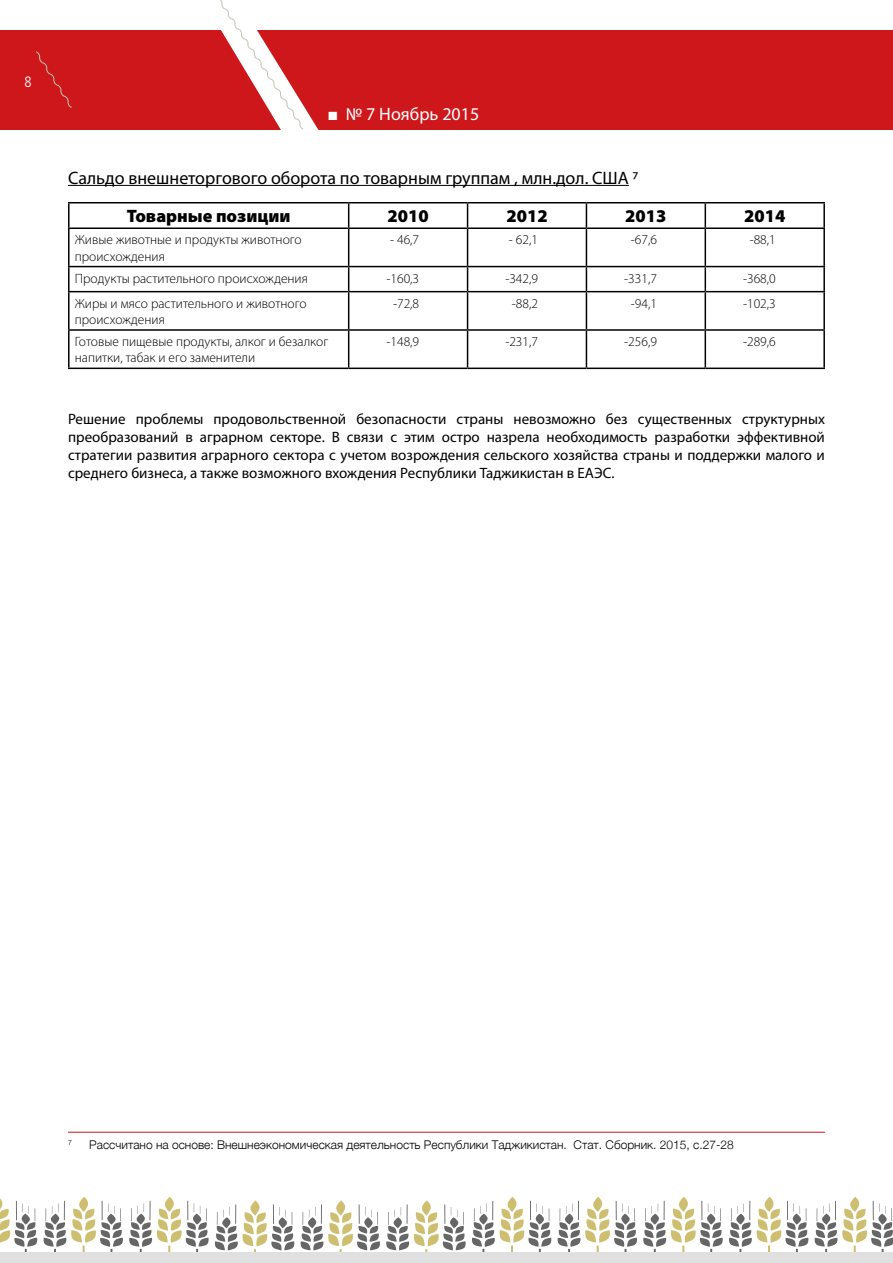
<style>
.page{position:relative;width:893px;height:1263px;background:#fff}
.page>*{position:absolute;margin:0;border:0;box-sizing:border-box;transform-origin:0 0}
.t1{font:18px "Myriad Pro";color:#000}
.t2{font:900 18px "Myriad Pro";color:#000}
.t3{font:18px "Myriad Pro";color:#fff}
.t4{font:15px/18px "Myriad Pro";color:#000;text-align:justify}
.t5{font:300 condensed 15px "Frutiger LT Std";color:#fff}
.t6{font:300 13.5px/16.2px "Myriad Pro";color:#000}
.t7{font:300 12px "Helvetica Neue";color:#000}
.t8{font:300 7.05px "Helvetica Neue";color:#000}
.s1{font-family:"Times New Roman"}
</style>
<div class="page">
<div style="left:0;top:30px;width:893px;height:100px;background:#cd171a"></div>
<svg style="left:220px;top:0;width:99px;height:130px"></svg>
<svg style="left:36px;top:51px;width:36px;height:57px"></svg>
<svg style="left:0;top:1197px;width:893px;height:55px"></svg>
<div style="left:0;top:1252px;width:893px;height:11px;background:#e0e0e0"></div>
<hr style="left:68px;top:185px;width:561px;height:1px;background:#000">
<hr style="left:68px;top:202px;width:281px;height:1px;background:#000">
<hr style="left:68px;top:203px;width:2px;height:24px;background:#000">
<hr style="left:349px;top:202px;width:119px;height:1px;background:#000">
<svg style="left:348px;top:203px;width:1px;height:24px"></svg>
<hr style="left:468px;top:202px;width:118px;height:1px;background:#000">
<svg style="left:467px;top:203px;width:1px;height:24px"></svg>
<hr style="left:586px;top:202px;width:119px;height:1px;background:#000">
<svg style="left:586px;top:203px;width:1px;height:24px"></svg>
<hr style="left:705px;top:202px;width:120px;height:1px;background:#000">
<svg style="left:705px;top:203px;width:1px;height:24px"></svg>
<hr style="left:823px;top:203px;width:2px;height:24px;background:#000">
<hr style="left:68px;top:227px;width:281px;height:2px;background:#000">
<hr style="left:68px;top:229px;width:2px;height:37px;background:#000">
<hr style="left:349px;top:227px;width:119px;height:2px;background:#000">
<hr style="left:348px;top:229px;width:1px;height:37px;background:#000">
<hr style="left:468px;top:227px;width:118px;height:2px;background:#000">
<hr style="left:467px;top:229px;width:1px;height:37px;background:#000">
<hr style="left:586px;top:227px;width:119px;height:2px;background:#000">
<hr style="left:586px;top:229px;width:1px;height:37px;background:#000">
<hr style="left:705px;top:227px;width:120px;height:2px;background:#000">
<hr style="left:705px;top:229px;width:1px;height:37px;background:#000">
<hr style="left:823px;top:229px;width:2px;height:37px;background:#000">
<hr style="left:68px;top:266px;width:281px;height:1px;background:#000">
<hr style="left:68px;top:267px;width:2px;height:24px;background:#000">
<hr style="left:349px;top:266px;width:119px;height:1px;background:#000">
<svg style="left:348px;top:267px;width:1px;height:24px"></svg>
<hr style="left:468px;top:266px;width:118px;height:1px;background:#000">
<svg style="left:467px;top:267px;width:1px;height:24px"></svg>
<hr style="left:586px;top:266px;width:119px;height:1px;background:#000">
<svg style="left:586px;top:267px;width:1px;height:24px"></svg>
<hr style="left:705px;top:266px;width:120px;height:1px;background:#000">
<svg style="left:705px;top:267px;width:1px;height:24px"></svg>
<hr style="left:823px;top:267px;width:2px;height:24px;background:#000">
<hr style="left:68px;top:291px;width:281px;height:1px;background:#000">
<hr style="left:68px;top:292px;width:2px;height:37px;background:#000">
<hr style="left:349px;top:291px;width:119px;height:1px;background:#000">
<hr style="left:348px;top:292px;width:1px;height:37px;background:#000">
<hr style="left:468px;top:291px;width:118px;height:1px;background:#000">
<hr style="left:467px;top:292px;width:1px;height:37px;background:#000">
<hr style="left:586px;top:291px;width:119px;height:1px;background:#000">
<hr style="left:586px;top:292px;width:1px;height:37px;background:#000">
<hr style="left:705px;top:291px;width:120px;height:1px;background:#000">
<hr style="left:705px;top:292px;width:1px;height:37px;background:#000">
<hr style="left:823px;top:292px;width:2px;height:37px;background:#000">
<hr style="left:68px;top:329px;width:281px;height:2px;background:#000">
<hr style="left:68px;top:331px;width:2px;height:37px;background:#000">
<hr style="left:349px;top:329px;width:119px;height:2px;background:#000">
<hr style="left:348px;top:331px;width:1px;height:37px;background:#000">
<hr style="left:468px;top:329px;width:118px;height:2px;background:#000">
<hr style="left:467px;top:331px;width:1px;height:37px;background:#000">
<hr style="left:586px;top:329px;width:119px;height:2px;background:#000">
<hr style="left:586px;top:331px;width:1px;height:37px;background:#000">
<hr style="left:705px;top:329px;width:120px;height:2px;background:#000">
<hr style="left:705px;top:331px;width:1px;height:37px;background:#000">
<hr style="left:823px;top:331px;width:2px;height:37px;background:#000">
<hr style="left:68px;top:368px;width:281px;height:1px;background:#000">
<hr style="left:349px;top:368px;width:119px;height:1px;background:#000">
<hr style="left:468px;top:368px;width:118px;height:1px;background:#000">
<hr style="left:586px;top:368px;width:119px;height:1px;background:#000">
<hr style="left:705px;top:368px;width:120px;height:1px;background:#000">
<hr style="left:68px;top:1132px;width:757px;height:1px;background:#cd171a">
<p class="t5" style="left:24px;top:73px;width:9px">8</p>
<p class="t3" style="left:327px;top:103px;width:153px"><span class="s1">■</span> № 7 Ноябрь 2015</p>
<p class="t1" style="left:68px;top:166px;width:571px">Сальдо внешнеторгового оборота по товарным группам , млн.дол. США 7</p>
<p class="t2" style="left:127px;top:206px;width:165px">Товарные позиции</p>
<p class="t2" style="left:387px;top:206px;width:43px">2010</p>
<p class="t2" style="left:506px;top:206px;width:43px">2012</p>
<p class="t2" style="left:625px;top:206px;width:43px">2013</p>
<p class="t2" style="left:744px;top:206px;width:43px">2014</p>
<p class="t6" style="left:75px;top:232px;width:228px">Живые животные и продукты животного происхождения</p>
<p class="t6" style="left:390px;top:232px;width:31px">- 46,7</p>
<p class="t6" style="left:509px;top:232px;width:31px">- 62,1</p>
<p class="t6" style="left:631px;top:232px;width:28px">-67,6</p>
<p class="t6" style="left:750px;top:232px;width:28px">-88,1</p>
<p class="t6" style="left:75px;top:270px;width:235px">Продукты растительного происхождения</p>
<p class="t6" style="left:386px;top:270px;width:34px">-160,3</p>
<p class="t6" style="left:505px;top:270px;width:34px">-342,9</p>
<p class="t6" style="left:624px;top:270px;width:34px">-331,7</p>
<p class="t6" style="left:743px;top:270px;width:34px">-368,0</p>
<p class="t6" style="left:75px;top:295px;width:233px">Жиры и мясо растительного и животного происхождения</p>
<p class="t6" style="left:393px;top:295px;width:28px">-72,8</p>
<p class="t6" style="left:512px;top:295px;width:28px">-88,2</p>
<p class="t6" style="left:631px;top:295px;width:28px">-94,1</p>
<p class="t6" style="left:743px;top:295px;width:34px">-102,3</p>
<p class="t6" style="left:75px;top:334px;width:255px">Готовые пищевые продукты, алког и безалког напитки, табак и его заменители</p>
<p class="t6" style="left:386px;top:334px;width:34px">-148,9</p>
<p class="t6" style="left:505px;top:334px;width:34px">-231,7</p>
<p class="t6" style="left:624px;top:334px;width:34px">-256,9</p>
<p class="t6" style="left:743px;top:334px;width:34px">-289,6</p>
<p class="t4" style="left:68px;top:409px;width:758px">Решение проблемы продовольственной безопасности страны невозможно без существенных структурных преобразований в аграрном секторе. В связи с этим остро назрела необходимость разработки эффективной стратегии развития аграрного сектора с учетом возрождения сельского хозяйства страны и поддержки малого и среднего бизнеса, а также возможного вхождения Республики Таджикистан в ЕАЭС.</p>
<p class="t8" style="left:68px;top:1137px;width:5px">7</p>
<p class="t7" style="left:89px;top:1135px;width:646px">Рассчитано на основе: Внешнеэкономическая деятельность Республики Таджикистан. Стат. Сборник. 2015, с.27-28</p>
</div>
